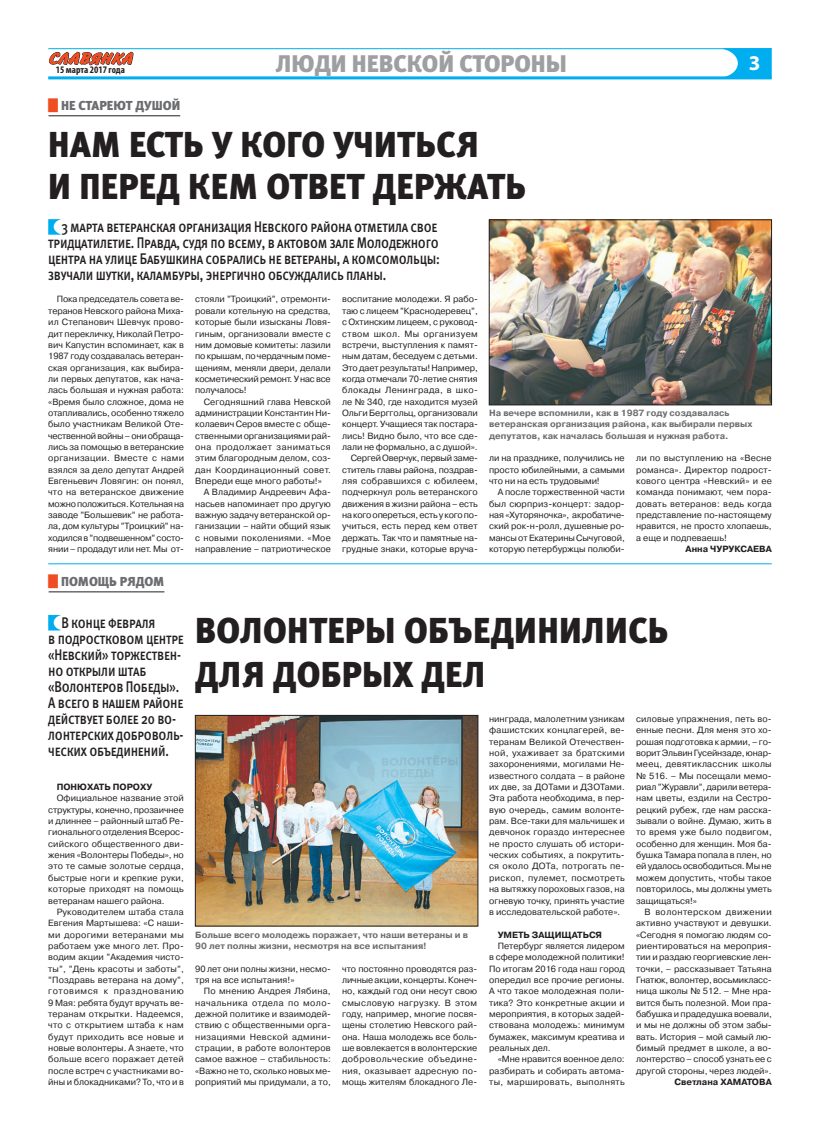
<style>
.page{position:relative;width:820px;height:1134px;background:#fff}
.page>*{position:absolute;margin:0;border:0;box-sizing:border-box;transform-origin:0 0}
.t1{font:36px/42px "Meta Black Cyr LF Caps";letter-spacing:.01em;color:#231f20;scale:.96 1}
.t2{font:24px "Meta Black Cyr LF Caps";color:#9d9fa2}
.t3{font:700 21px "Myriad";color:#fff}
.t4{font:700 16.5px "Inform C";color:#f04d22;scale:1.27 1}
.t5{font:15.4px/16px "Meta Medium Cyr Caps";letter-spacing:-.02em;color:#231f20;scale:.82 1}
.t6{font:13px "Meta Black Cyr";color:#6c6d70}
.t7{font:700 condensed 10px "Myriad Pro";color:#231f20}
.t8{font:9px/11.3px "Pragmatica C";color:#231f20;text-align:justify}
.t9{font:700 9px/11.3px "Pragmatica C";color:#6c6d70}
.t10{font:700 9px "Pragmatica C";color:#231f20}
.t11{font:9px "Pragmatica C";letter-spacing:.03em;color:#231f20}
.t12{font:9px "Pragmatica C";letter-spacing:.045em;color:#231f20}
.t13{font:9px "Pragmatica C";letter-spacing:.025em;color:#231f20}
</style>
<div class="page">
<svg style="left:723px;top:49px;width:48px;height:27px"></svg>
<hr style="left:48px;top:48px;width:723px;height:1px;background:#00aeef">
<hr style="left:48px;top:76px;width:723px;height:3px;background:#00aeef">
<svg style="left:49px;top:52px;width:84px;height:13px"></svg>
<hr style="left:48px;top:563px;width:723px;height:1px;background:#00aeef">
<hr style="left:48px;top:116px;width:132px;height:1px;background:#231f20">
<svg style="left:48px;top:219px;width:12px;height:16px"></svg>
<img style="left:491px;top:222px;width:278px;height:181px">
<div style="left:489px;top:220px;width:282px;height:185px;border:1px solid #231f20"></div>
<hr style="left:49px;top:592px;width:115px;height:1px;background:#231f20">
<svg style="left:48px;top:615px;width:12px;height:15px"></svg>
<img style="left:197px;top:717px;width:279px;height:207px">
<div style="left:195px;top:715px;width:283px;height:211px;border:1px solid #231f20"></div>
<h3 class="t4" style="left:48px;top:49px;width:68px">СЛАВЯНКА</h3>
<p class="t7" style="left:56px;top:64px;width:71px">15 марта 2017 года</p>
<h2 class="t2" style="left:276px;top:50px;width:292px">ЛЮДИ НЕВСКОЙ СТОРОНЫ</h2>
<h3 class="t3" style="left:748px;top:52px;width:13px">3</h3>
<h3 class="t6" style="left:61px;top:98px;width:121px">НЕ СТАРЕЮТ ДУШОЙ</h3>
<h1 class="t1" style="left:48px;top:123px;width:499px">НАМ ЕСТЬ У КОГО УЧИТЬСЯ<br>И ПЕРЕД КЕМ ОТВЕТ ДЕРЖАТЬ</h1>
<p class="t5" style="left:48px;top:218px;width:479px;text-indent:13px">3 марта ветеранская организация Невского района отметила свое тридцатилетие. Правда, судя по всему, в актовом зале Молодежного центра на улице Бабушкина собрались не ветераны, а комсомольцы: звучали шутки, каламбуры, энергично обсуждались планы.</p>
<p class="t8" style="left:195px;top:294px;width:137px">стояли ”Троицкий”, отремонти&shy;ровали котельную на средства, которые были изысканы Ловя&shy;гиным, организовали вместе с ним домовые комитеты: лазили по крышам, по чердачным поме&shy;щениям, меняли двери, делали косметический ремонт. У нас все получалось!</p>
<p class="t8" style="left:204px;top:396px;width:128px">Сегодняшний глава Невской</p>
<p class="t8" style="left:195px;top:407px;width:137px">администрации Константин Ни-</p>
<p class="t8" style="left:195px;top:418px;width:137px">колаевич Серов вместе с обще-</p>
<p class="t8" style="left:195px;top:430px;width:137px">ственными организациями рай-</p>
<p class="t12" style="left:195px;top:442px;width:137px">она продолжает заниматься</p>
<p class="t8" style="left:195px;top:453px;width:137px">этим благородным делом, соз-</p>
<p class="t11" style="left:195px;top:464px;width:137px">дан Координационный совет.</p>
<p class="t8" style="left:195px;top:475px;width:128px">Впереди еще много работы!»</p>
<p class="t8" style="left:204px;top:487px;width:128px">А Владимир Андреевич Афа-</p>
<p class="t8" style="left:195px;top:498px;width:137px">насьев напоминает про другую</p>
<p class="t8" style="left:195px;top:509px;width:137px">важную задачу ветеранской ор-</p>
<p class="t8" style="left:195px;top:521px;width:137px">ганизации – найти общий язык</p>
<p class="t13" style="left:195px;top:532px;width:137px">с новыми поколениями. «Мое</p>
<p class="t8" style="left:195px;top:543px;width:137px">направление – патриотическое</p>
<p class="t8" style="left:342px;top:294px;width:137px;text-align:right">воспитание молодежи. Я рабо&shy;таю с лицеем ”Краснодеревец”, с Охтинским лицеем, с руковод&shy;ством школ. Мы организуем встречи, выступления к памят&shy;ным датам, беседуем с детьми.<br>Это дает результаты! Например, когда отмечали 70-летие снятия блокады Ленинграда, в шко&shy;ле № 340, где находится музей<br>Ольги Берггольц, организовали концерт. Учащиеся так постара&shy;лись! Видно было, что все сде&shy;лали не формально, а с душой».<br>Сергей Оверчук, первый заме&shy;ститель главы района, поздрав&shy;ляя собравшихся с юбилеем, подчеркнул роль ветеранского движения в жизни района – есть на кого опереться, есть у кого по&shy;учиться, есть перед кем ответ держать. Так что и памятные на&shy;грудные знаки, которые вруча-</p>
<p class="t8" style="left:48px;top:294px;width:137px;text-indent:9px">Пока председатель совета ве&shy;теранов Невского района Миха&shy;ил Степанович Шевчук прово&shy;дит перекличку, Николай Петро&shy;вич Капустин вспоминает, как в 1987 году создавалась ветеран&shy;ская организация, как выбира&shy;ли первых депутатов, как нача&shy;лась большая и нужная работа: «Время было сложное, дома не отапливались, особенно тяжело было участникам Великой Оте&shy;чественной войны – они обраща&shy;лись за помощью в ветеранские организации. Вместе с нами взялся за дело депутат Андрей Евгеньевич Ловягин: он понял, что на ветеранское движение можно положиться. Котельная на заводе ”Большевик” не работа&shy;ла, дом культуры ”Троицкий” на&shy;ходился в ”подвешенном” состо&shy;янии – продадут или нет. Мы от-</p>
<p class="t9" style="left:489px;top:407px;width:264px">На вечере вспомнили, как в 1987 году создавалась ветеранская организация района, как выбирали первых депутатов, как началась большая и нужная работа.</p>
<p class="t8" style="left:636px;top:453px;width:137px">ли по выступлению на «Весне романса». Директор подрост&shy;кового центра «Невский» и ее команда понимают, чем пора&shy;довать ветеранов: ведь когда представление по-настоящему нравится, не просто хлопаешь, а еще и подпеваешь!</p>
<p class="t10" style="left:685px;top:544px;width:88px">Анна ЧУРУКСАЕВА</p>
<p class="t8" style="left:489px;top:453px;width:137px">ли на празднике, получились не просто юбилейными, а самыми что ни на есть трудовыми!</p>
<p class="t8" style="left:489px;top:487px;width:137px;text-indent:9px">А после торжественной части был сюрприз-концерт: задор&shy;ная «Хуторяночка», акробатиче&shy;ский рок-н-ролл, душевные ро&shy;мансы от Екатерины Сычуговой, которую петербуржцы полюби-</p>
<h3 class="t6" style="left:61px;top:574px;width:105px">ПОМОЩЬ РЯДОМ</h3>
<h3 class="t5" style="left:48px;top:614px;width:167px;text-indent:13px">В конце февраля<br>в подростковом центре «Невский» торжествен&shy;но открыли штаб «Волонтеров Победы».<br>А всего в нашем районе действует более 20 во&shy;лонтерских доброволь&shy;ческих объединений.</h3>
<p class="t10" style="left:57px;top:782px;width:97px">ПОНЮХАТЬ ПОРОХУ</p>
<p class="t8" style="left:48px;top:793px;width:137px;text-indent:9px">Официальное название этой структуры, конечно, прозаичнее и длиннее – районный штаб Ре&shy;гионального отделения Всерос&shy;сийского общественного дви&shy;жения «Волонтеры Победы», но это те самые золотые сердца, быстрые ноги и крепкие руки, которые приходят на помощь ветеранам нашего района.</p>
<p class="t8" style="left:48px;top:906px;width:137px;text-indent:9px">Руководителем штаба стала Евгения Мартышева: «С наши&shy;ми дорогими ветеранами мы работаем уже много лет. Про&shy;водим акции ”Академия чисто&shy;ты”, ”День красоты и заботы”, ”Поздравь ветерана на дому”, готовимся к празднованию 9 Мая: ребята будут вручать ве&shy;теранам открытки. Надеемся, что с открытием штаба к нам будут приходить все новые и новые волонтеры. А знаете, что больше всего поражает детей после встреч с участниками во&shy;йны и блокадниками? То, что и в</p>
<h1 class="t1" style="left:195px;top:608px;width:494px;line-height:44px">ВОЛОНТЕРЫ ОБЪЕДИНИЛИСЬ<br>ДЛЯ ДОБРЫХ ДЕЛ</h1>
<p class="t9" style="left:195px;top:929px;width:274px">Больше всего молодежь поражает, что наши ветераны и в<br>90 лет полны жизни, несмотря на все испытания!</p>
<p class="t8" style="left:195px;top:963px;width:137px">90 лет они полны жизни, несмо&shy;тря на все испытания!»</p>
<p class="t8" style="left:195px;top:985px;width:137px;text-indent:9px">По мнению Андрея Лябина, начальника отдела по моло&shy;дежной политике и взаимодей&shy;ствию с общественными орга&shy;низациями Невской админи&shy;страции, в работе волонтеров самое важное – стабильность: «Важно не то, сколько новых ме&shy;роприятий мы придумали, а то,</p>
<p class="t8" style="left:342px;top:963px;width:137px">что постоянно проводятся раз&shy;личные акции, концерты. Конеч&shy;но, каждый год они несут свою смысловую нагрузку. В этом году, например, многие посвя&shy;щены столетию Невского рай&shy;она. Наша молодежь все боль&shy;ше вовлекается в волонтерские добровольческие объедине&shy;ния, оказывает адресную по&shy;мощь жителям блокадного Ле-</p>
<p class="t8" style="left:489px;top:713px;width:137px">нинграда, малолетним узникам фашистских концлагерей, ве&shy;теранам Великой Отечествен&shy;ной, ухаживает за братскими захоронениями, могилами Не&shy;известного солдата – в районе их две, за ДОТами и ДЗОТами.<br>Эта работа необходима, в пер&shy;вую очередь, самим волонте&shy;рам. Все-таки для мальчишек и девчонок гораздо интереснее не просто слушать об истори&shy;ческих событиях, а покрутить&shy;ся около ДОТа, потрогать пе&shy;рископ, пулемет, посмотреть на вытяжку пороховых газов, на огневую точку, принять участие в исследовательской работе».</p>
<p class="t10" style="left:497px;top:929px;width:106px">УМЕТЬ ЗАЩИЩАТЬСЯ</p>
<p class="t8" style="left:489px;top:940px;width:137px;text-indent:9px">Петербург является лидером в сфере молодежной политики!<br>По итогам 2016 года наш город опередил все прочие регионы.<br>А что такое молодежная поли&shy;тика? Это конкретные акции и мероприятия, в которых задей&shy;ствована молодежь: минимум бумажек, максимум креатива и реальных дел.</p>
<p class="t8" style="left:489px;top:1053px;width:137px;text-indent:9px">«Мне нравится военное дело: разбирать и собирать автома&shy;ты, маршировать, выполнять</p>
<p class="t8" style="left:636px;top:713px;width:137px">силовые упражнения, петь во&shy;енные песни. Для меня это хо&shy;рошая подготовка к армии, – го&shy;ворит Эльвин Гусейнзаде, юнар&shy;меец, девятиклассник школы № 516. – Мы посещали мемо&shy;риал ”Журавли”, дарили ветера&shy;нам цветы, ездили на Сестро&shy;рецкий рубеж, где нам расска&shy;зывали о войне. Думаю, жить в то время уже было подвигом, особенно для женщин. Моя ба&shy;бушка Тамара попала в плен, но ей удалось освободиться. Мы не можем допустить, чтобы такое повторилось, мы должны уметь защищаться!»</p>
<p class="t8" style="left:636px;top:906px;width:137px;text-indent:9px">В волонтерском движении активно участвуют и девушки. «Сегодня я помогаю людям со&shy;риентироваться на мероприя&shy;тии и раздаю георгиевские лен&shy;точки, – рассказывает Татьяна Гнатюк, волонтер, восьмикласс&shy;ница школы № 512. – Мне нра&shy;вится быть полезной. Мои пра&shy;бабушка и прадедушка воевали, и мы не должны об этом забы&shy;вать. История – мой самый лю&shy;бимый предмет в школе, а во&shy;лонтерство – способ узнать ее с другой стороны, через людей».</p>
<p class="t10" style="left:674px;top:1077px;width:99px">Светлана ХАМАТОВА</p>
</div>
